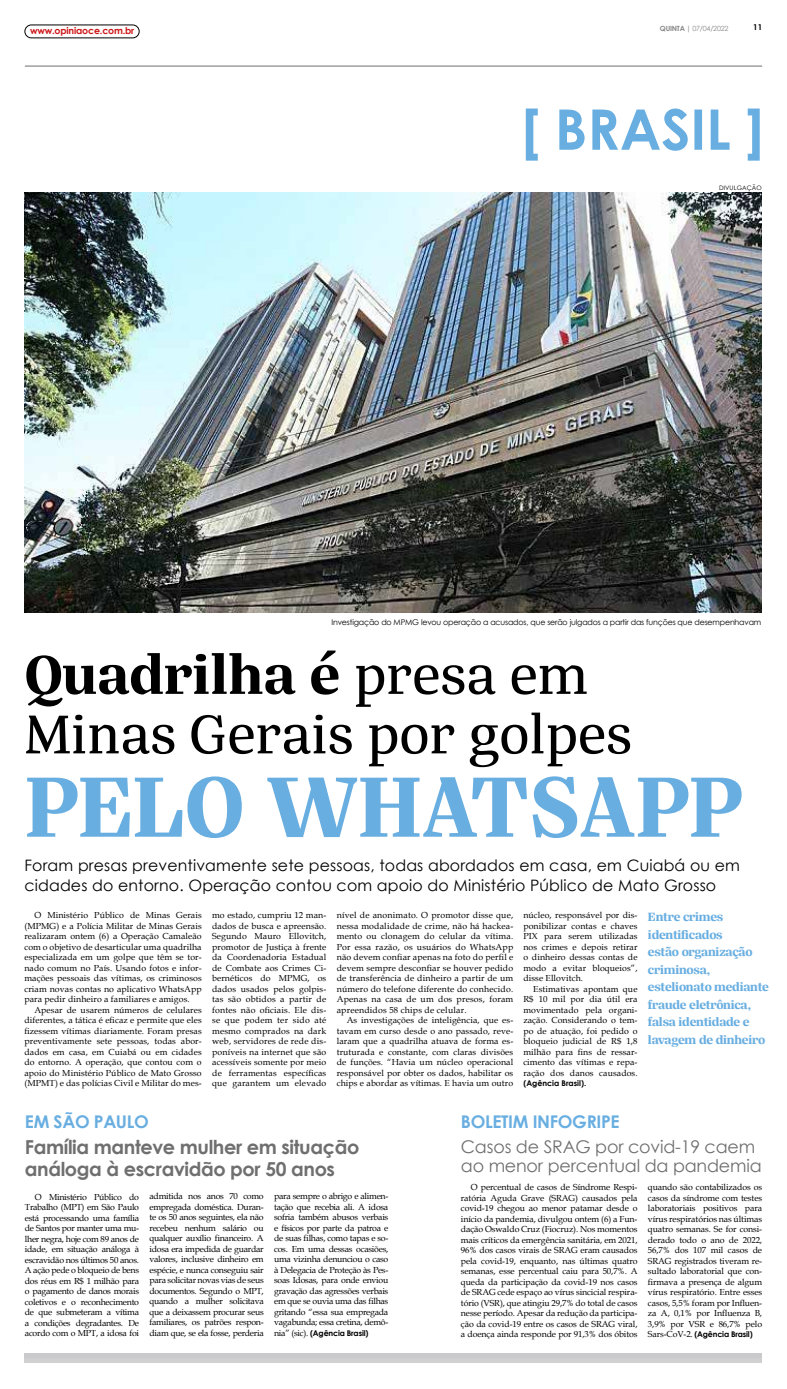
<style>
.page{position:relative;width:787px;height:1389px;background:#fff}
.page>*{position:absolute;margin:0;border:0;box-sizing:border-box;transform-origin:0 0}
.t1{font:700 93.1px "Silva Text";color:#68aee1}
.t2{font:59.5px/59.5px "Silva Text";color:#000}
.t3{font:700 19.25px/22.8px "Century Gothic";letter-spacing:-.02em;color:#706f6f}
.t4{font:17.5px/19.2px "Century Gothic";letter-spacing:-.01em;color:#706f6f}
.t5{font:700 17.5px "Century Gothic";letter-spacing:-.02em;color:#68aee1}
.t6{font:15.75px/19.2px "Century Gothic";letter-spacing:.01em;color:#000}
.t7{font:700 13.21px/17.6px "Silva Text";letter-spacing:-.02em;color:#68aee1}
.t8{font:700 9.45px "Century Gothic";letter-spacing:-.02em;color:#cd1719}
.t9{font:8.75px/10.5px "Book Antiqua";letter-spacing:.01em;color:#000;text-align:justify}
.t10{font:700 8.05px "Century Gothic";color:#000}
.t11{font:7.88px "Century Gothic";letter-spacing:-.02em;color:#000}
.t12{font:700 7.88px "Century Gothic";letter-spacing:-.02em;color:#000}
.t13{font:700 7.88px "Century Gothic";color:#000}
.t14{font:7.17px "Century Gothic";letter-spacing:-.03em;color:#878787}
.t15{font:6.12px "Century Gothic";letter-spacing:.02em;color:#000}
.s1{font-weight:700}
.s2{font-family:"Book Antiqua";font-weight:400;font-size:8.75px}
</style>
<div class="page">
<div style="left:25px;top:25px;width:114px;height:13px;border:1px solid #000;border-radius:6px"></div>
<hr style="left:25px;top:66px;width:736px;height:1px;background:#706f6f">
<div style="left:25px;top:1358px;width:736px;height:5px;background:#d0d0d0"></div>
<div style="left:25px;top:1353px;width:736px;height:5px;background:#cacacc"></div>
<svg style="left:525px;top:109px;width:234px;height:52px"></svg>
<img style="left:25px;top:193px;width:736px;height:420px">
<p class="t8" style="left:30px;top:24px;width:106px">www.opiniaoce.com.br</p>
<p class="t14" style="left:659px;top:23px;width:70px"><span class="s1">QUINTA |</span> 07/04/2022</p>
<p class="t10" style="left:753px;top:21px;width:10px">11</p>
<p class="t15" style="left:718px;top:183px;width:44px">DIVULGAÇÃO</p>
<p class="t11" style="left:331px;top:617px;width:431px">Investigação do MPMG levou operação a acusados, que serão julgados a partir das funções que desempenhavam</p>
<h2 class="t2" style="left:25px;top:645px;width:608px"><span class="s1">Quadrilha é</span> presa em<br>Minas Gerais por golpes</h2>
<h1 class="t1" style="left:25px;top:744px;width:718px">PELO WHATSAPP</h1>
<h3 class="t6" style="left:24px;top:856px;width:716px">Foram presas preventivamente sete pessoas, todas abordados em casa, em Cuiabá ou em cidades do entorno. Operação contou com apoio do Ministério Público de Mato Grosso</h3>
<p class="t9" style="left:24px;top:910px;width:179px;text-indent:10px">O Ministério Público de Minas Gerais (MPMG) e a Polícia Militar de Minas Gerais realizaram ontem (6) a Operação Camaleão com o objetivo de desarticular uma quadrilha especializada em um golpe que têm se tor&shy;nado comum no País. Usando fotos e infor&shy;mações pessoais das vítimas, os criminosos criam novas contas no aplicativo WhatsApp para pedir dinheiro a familiares e amigos.</p>
<p class="t9" style="left:24px;top:1004px;width:179px;text-indent:10px">Apesar de usarem números de celulares diferentes, a tática é eficaz e permite que eles fizessem vítimas diariamente. Foram presas preventivamente sete pessoas, todas abor&shy;dados em casa, em Cuiabá ou em cidades do entorno. A operação, que contou com o apoio do Ministério Público de Mato Grosso (MPMT) e das polícias Civil e Militar do mes-</p>
<p class="t9" style="left:212px;top:910px;width:116px">mo estado, cumpriu 12 man&shy;dados de busca e apreensão.<br>Segundo Mauro Ellovitch, promotor de Justiça à frente da Coordenadoria Estadual de Combate aos Crimes Ci&shy;bernéticos do MPMG, os dados usados pelos golpis&shy;tas são obtidos a partir de fontes não oficiais. Ele dis&shy;se que podem ter sido até mesmo comprados na dark web, servidores de rede dis&shy;poníveis na internet que são acessíveis somente por meio de ferramentas específicas que garantem um elevado</p>
<p class="t9" style="left:336px;top:910px;width:178px">nível de anonimato. O promotor disse que, nessa modalidade de crime, não há hackea&shy;mento ou clonagem do celular da vítima.<br>Por essa razão, os usuários do WhatsApp não devem confiar apenas na foto do perfil e devem sempre desconfiar se houver pedido de transferência de dinheiro a partir de um número do telefone diferente do conhecido.<br>Apenas na casa de um dos presos, foram apreendidos 58 chips de celular.</p>
<p class="t9" style="left:523px;top:910px;width:116px">núcleo, responsável por dis&shy;ponibilizar contas e chaves PIX para serem utilizadas nos crimes e depois retirar o dinheiro dessas contas de modo a evitar bloqueios”, disse Ellovitch.</p>
<p class="t9" style="left:523px;top:983px;width:116px;text-indent:10px">Estimativas apontam que R$ 10 mil por dia útil era movimentado pela organi&shy;zação. Considerando o tem&shy;po de atuação, foi pedido o bloqueio judicial de R$ 1,8 milhão para fins de ressar&shy;cimento das vítimas e repa&shy;ração dos danos causados.</p>
<p class="t13" style="left:523px;top:1078px;width:64px">(Agência Brasil).</p>
<h3 class="t7" style="left:647px;top:908px;width:122px">Entre crimes identificados<br>estão organização criminosa, estelionato mediante fraude eletrônica, falsa identidade e lavagem de dinheiro</h3>
<p class="t9" style="left:336px;top:1015px;width:178px;text-indent:10px">As investigações de inteligência, que es&shy;tavam em curso desde o ano passado, reve&shy;laram que a quadrilha atuava de forma es&shy;truturada e constante, com claras divisões de funções. “Havia um núcleo operacional responsável por obter os dados, habilitar os chips e abordar as vítimas. E havia um outro</p>
<h3 class="t5" style="left:25px;top:1108px;width:125px">EM SÃO PAULO</h3>
<h3 class="t3" style="left:25px;top:1134px;width:336px">Família manteve mulher em situação análoga à escravidão por 50 anos</h3>
<p class="t9" style="left:25px;top:1191px;width:116px;text-indent:10px">O Ministério Público do Trabalho (MPT) em São Paulo está processando uma família de Santos por manter uma mu&shy;lher negra, hoje com 89 anos de idade, em situação análoga à escravidão nos últimos 50 anos.<br>A ação pede o bloqueio de bens dos réus em R$ 1 milhão para o pagamento de danos morais coletivos e o reconhecimento de que submeteram a vítima a condições degradantes. De acordo com o MPT, a idosa foi</p>
<p class="t9" style="left:149px;top:1191px;width:116px">admitida nos anos 70 como empregada doméstica. Duran&shy;te os 50 anos seguintes, ela não recebeu nenhum salário ou qualquer auxílio financeiro. A idosa era impedida de guardar valores, inclusive dinheiro em espécie, e nunca conseguiu sair para solicitar novas vias de seus documentos. Segundo o MPT, quando a mulher solicitava que a deixassem procurar seus familiares, os patrões respon&shy;diam que, se ela fosse, perderia</p>
<p class="t9" style="left:274px;top:1191px;width:116px">para sempre o abrigo e alimen&shy;tação que recebia ali. A idosa sofria também abusos verbais e físicos por parte da patroa e de suas filhas, como tapas e so&shy;cos. Em uma dessas ocasiões, uma vizinha denunciou o caso à Delegacia de Proteção às Pes&shy;soas Idosas, para onde enviou gravação das agressões verbais em que se ouvia uma das filhas gritando “essa sua empregada vagabunda; essa cretina, demô-</p>
<p class="t12" style="left:274px;top:1327px;width:96px"><span class="s2">nia” (sic).</span> (Agência Brasil)</p>
<h3 class="t5" style="left:460px;top:1108px;width:160px">BOLETIM INFOGRIPE</h3>
<h3 class="t4" style="left:460px;top:1137px;width:302px">Casos de SRAG por covid-19 caem ao menor percentual da pandemia</h3>
<p class="t9" style="left:460px;top:1182px;width:178px;text-indent:10px">O percentual de casos de Síndrome Respi&shy;ratória Aguda Grave (SRAG) causados pela covid-19 chegou ao menor patamar desde o início da pandemia, divulgou ontem (6) a Fun&shy;dação Oswaldo Cruz (Fiocruz). Nos momentos mais críticos da emergência sanitária, em 2021, 96% dos casos virais de SRAG eram causados pela covid-19, enquanto, nas últimas quatro semanas, esse percentual caiu para 50,7%. A queda da participação da covid-19 nos casos de SRAG cede espaço ao vírus sincicial respira&shy;tório (VSR), que atingiu 29,7% do total de casos nesse período. Apesar da redução da participa&shy;ção da covid-19 entre os casos de SRAG viral, a doença ainda responde por 91,3% dos óbitos</p>
<p class="t9" style="left:647px;top:1182px;width:116px">quando são contabilizados os casos da síndrome com testes laboratoriais positivos para vírus respiratórios nas últimas quatro semanas. Se for consi&shy;derado todo o ano de 2022, 56,7% dos 107 mil casos de SRAG registrados tiveram re&shy;sultado laboratorial que con&shy;firmava a presença de algum vírus respiratório. Entre esses casos, 5,5% foram por Influen&shy;za A, 0,1% por Influenza B, 3,9% por VSR e 86,7% pelo</p>
<p class="t12" style="left:647px;top:1329px;width:106px"><span class="s2">Sars-CoV-2.</span> (Agência Brasil)</p>
</div>
